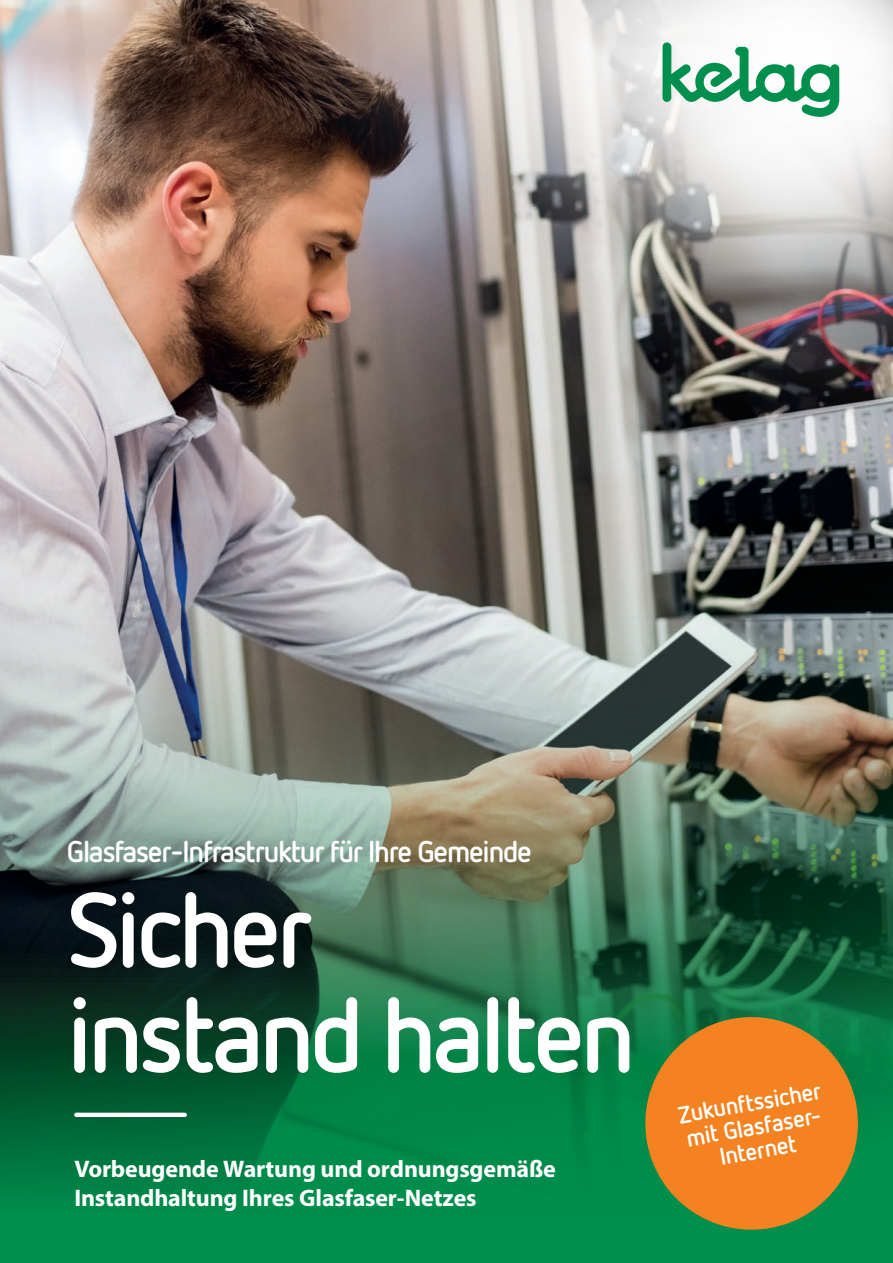
<style>
.page{position:relative;width:893px;height:1263px;background:#fff}
.page>*{position:absolute;margin:0;border:0;box-sizing:border-box;transform-origin:0 0}
.t1{font:300 112.5px "Netto OT";color:#fff}
.t2{font:700 105px/105px "Netto OT";letter-spacing:-.04em;color:#fff}
.t3{font:700 30px "Netto OT";letter-spacing:-.04em;color:#fff}
.t4{font:700 24px/28.8px "Myriad Pro";letter-spacing:-.01em;color:#fff}
.t5{font:700 24px/24px "Netto OT";color:#fff;text-align:center}
</style>
<div class="page">
<img style="left:0;top:0;width:213px;height:239px">
<img style="left:213px;top:0;width:680px;height:239px">
<img style="left:0;top:239px;width:893px;height:217px">
<img style="left:0;top:456px;width:893px;height:807px">
<svg style="left:662px;top:42px;width:177px;height:75px"></svg>
<svg style="left:637px;top:1008px;width:229px;height:230px;background:#a6832d"></svg>
<p class="t3" style="left:67px;top:832px;width:466px">Glasfaser-Infrastruktur für Ihre Gemeinde</p>
<p class="t2" style="left:67px;top:874px;width:570px">Sicher instand halten</p>
<p class="t1" style="left:54px;top:1132px;width:36px;rotate:-90deg">|</p>
<p class="t4" style="left:74px;top:1154px;width:483px">Vorbeugende Wartung und ordnungsgemäße<br>Instandhaltung Ihres Glasfaser-Netzes</p>
<p class="t5" style="left:676px;top:1103px;width:146px;rotate:-10deg">Zukunftssicher mit Glasfaser-<br>Internet</p>
</div>
